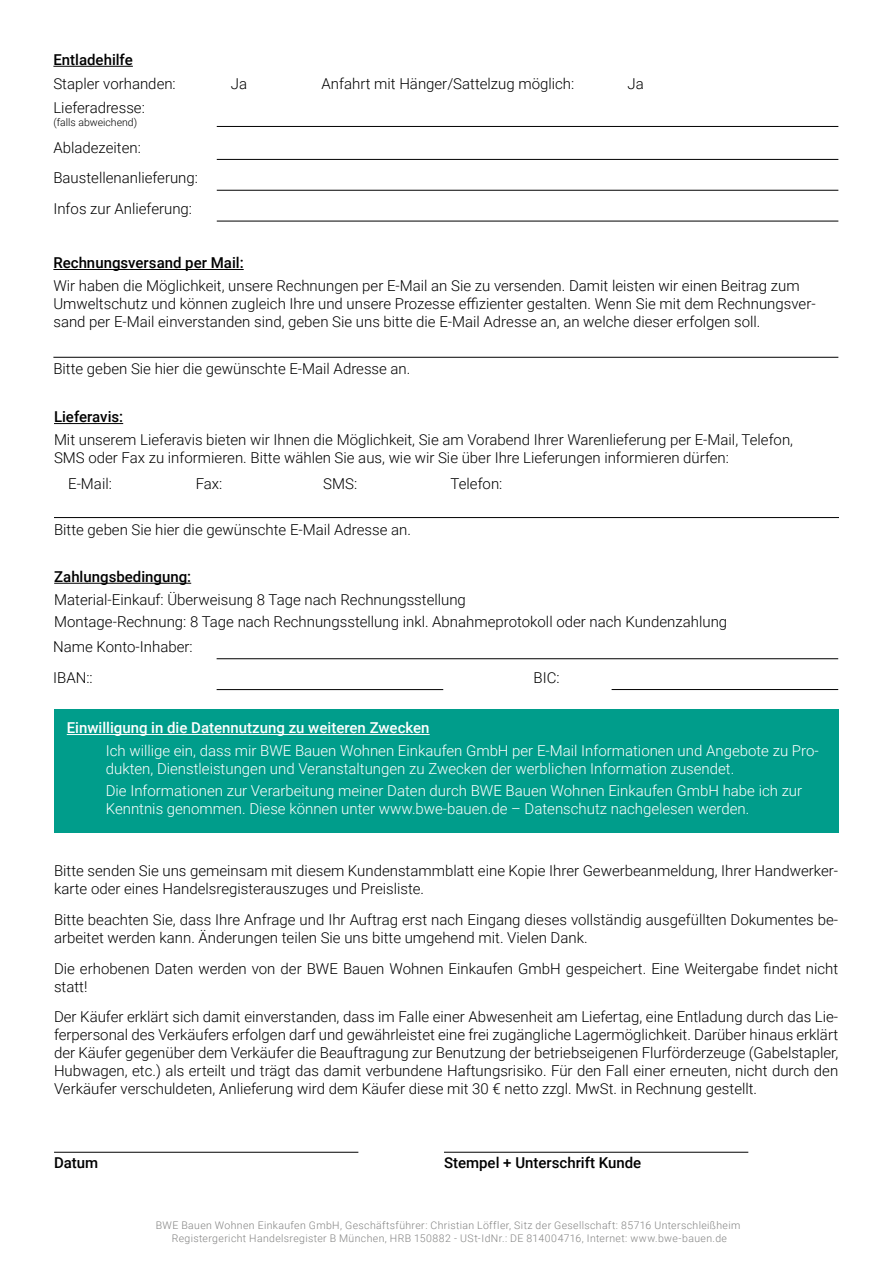
<style>
.page{position:relative;width:893px;height:1263px;background:#fff}
.page>*{position:absolute;margin:0;border:0;box-sizing:border-box;transform-origin:0 0}
.t1{font:300 15px/18px "Roboto";color:#000}
.t2{font:300 15px/18px "Roboto";color:#fff}
.t3{font:500 15px "Roboto";color:#000}
.t4{font:500 15px "Roboto";color:#fff}
.t5{font:300 10.5px/12.6px "Roboto";letter-spacing:.035em;color:#838382;text-align:center}
.t6{font:300 10.5px "Roboto";color:#000}
</style>
<div class="page">
<div style="left:54px;top:709px;width:784px;height:124px;background:#009d8b"></div>
<hr style="left:67px;top:734px;width:363px;height:1px;background:#fff">
<hr style="left:54px;top:583px;width:137px;height:1px;background:#000">
<hr style="left:54px;top:423px;width:69px;height:1px;background:#000">
<hr style="left:54px;top:517px;width:785px;height:1px;background:#000">
<hr style="left:54px;top:1152px;width:304px;height:1px;background:#000">
<hr style="left:444px;top:1152px;width:304px;height:1px;background:#000">
<hr style="left:53px;top:269px;width:191px;height:1px;background:#000">
<hr style="left:53px;top:66px;width:80px;height:1px;background:#000">
<hr style="left:217px;top:159px;width:621px;height:1px;background:#000">
<hr style="left:217px;top:190px;width:621px;height:1px;background:#000">
<hr style="left:217px;top:221px;width:621px;height:1px;background:#000">
<hr style="left:53px;top:357px;width:785px;height:1px;background:#000">
<hr style="left:217px;top:126px;width:621px;height:1px;background:#000">
<hr style="left:217px;top:658px;width:621px;height:1px;background:#000">
<hr style="left:612px;top:689px;width:226px;height:1px;background:#000">
<hr style="left:217px;top:689px;width:226px;height:1px;background:#000">
<p class="t3" style="left:53px;top:49px;width:81px">Entladehilfe</p>
<p class="t1" style="left:53px;top:74px;width:124px">Stapler vorhanden:</p>
<p class="t1" style="left:53px;top:98px;width:93px">Lieferadresse:</p>
<p class="t6" style="left:53px;top:115px;width:85px">(falls abweichend)</p>
<p class="t1" style="left:53px;top:138px;width:89px">Abladezeiten:</p>
<p class="t1" style="left:53px;top:169px;width:146px">Baustellenanlieferung:</p>
<p class="t1" style="left:53px;top:199px;width:140px">Infos zur Anlieferung:</p>
<p class="t1" style="left:231px;top:74px;width:18px">Ja</p>
<p class="t1" style="left:321px;top:74px;width:254px">Anfahrt mit Hänger/Sattelzug möglich:</p>
<p class="t1" style="left:628px;top:74px;width:18px">Ja</p>
<p class="t3" style="left:53px;top:253px;width:192px">Rechnungsversand per Mail:</p>
<p class="t1" style="left:53px;top:276px;width:764px">Wir haben die Möglichkeit, unsere Rechnungen per E-Mail an Sie zu versenden. Damit leisten wir einen Beitrag zum<br>Umweltschutz und können zugleich Ihre und unsere Prozesse effizienter gestalten. Wenn Sie mit dem Rechnungsver&shy;sand per E-Mail einverstanden sind, geben Sie uns bitte die E-Mail Adresse an, an welche dieser erfolgen soll.</p>
<p class="t1" style="left:53px;top:359px;width:359px">Bitte geben Sie hier die gewünschte E-Mail Adresse an.</p>
<p class="t3" style="left:54px;top:407px;width:71px">Lieferavis:</p>
<p class="t1" style="left:54px;top:430px;width:741px">Mit unserem Lieferavis bieten wir Ihnen die Möglichkeit, Sie am Vorabend Ihrer Warenlieferung per E-Mail, Telefon,<br>SMS oder Fax zu informieren. Bitte wählen Sie aus, wie wir Sie über Ihre Lieferungen informieren dürfen:</p>
<p class="t1" style="left:68px;top:474px;width:45px">E-Mail:</p>
<p class="t1" style="left:196px;top:474px;width:28px">Fax:</p>
<p class="t1" style="left:323px;top:474px;width:35px">SMS:</p>
<p class="t1" style="left:451px;top:474px;width:53px">Telefon:</p>
<p class="t1" style="left:54px;top:520px;width:359px">Bitte geben Sie hier die gewünschte E-Mail Adresse an.</p>
<p class="t3" style="left:54px;top:566px;width:139px">Zahlungsbedingung:</p>
<p class="t1" style="left:54px;top:587px;width:674px;line-height:22.5px">Material-Einkauf: Überweisung 8 Tage nach Rechnungsstellung<br>Montage-Rechnung: 8 Tage nach Rechnungsstellung inkl. Abnahmeprotokoll oder nach Kundenzahlung</p>
<p class="t1" style="left:53px;top:631px;width:141px;line-height:30.8px">Name Konto-Inhaber:<br>IBAN::</p>
<p class="t1" style="left:534px;top:668px;width:28px">BIC:</p>
<p class="t4" style="left:67px;top:717px;width:364px">Einwilligung in die Datennutzung zu weiteren Zwecken</p>
<p class="t2" style="left:106px;top:741px;width:714px">Ich willige ein, dass mir BWE Bauen Wohnen Einkaufen GmbH per E-Mail Informationen und Angebote zu Pro&shy;dukten, Dienstleistungen und Veranstaltungen zu Zwecken der werblichen Information zusendet.</p>
<p class="t2" style="left:106px;top:781px;width:698px">Die Informationen zur Verarbeitung meiner Daten durch BWE Bauen Wohnen Einkaufen GmbH habe ich zur<br>Kenntnis genommen. Diese können unter www.bwe-bauen.de – Datenschutz nachgelesen werden.</p>
<p class="t1" style="left:54px;top:861px;width:786px">Bitte senden Sie uns gemeinsam mit diesem Kundenstammblatt eine Kopie Ihrer Gewerbeanmeldung, Ihrer Handwerker&shy;karte oder eines Handelsregisterauszuges und Preisliste.</p>
<p class="t1" style="left:54px;top:910px;width:786px">Bitte beachten Sie, dass Ihre Anfrage und Ihr Auftrag erst nach Eingang dieses vollständig ausgefüllten Dokumentes be&shy;arbeitet werden kann. Änderungen teilen Sie uns bitte umgehend mit. Vielen Dank.</p>
<p class="t1" style="left:54px;top:959px;width:786px">Die erhobenen Daten werden von der BWE Bauen Wohnen Einkaufen GmbH gespeichert. Eine Weitergabe findet nicht statt!</p>
<p class="t1" style="left:54px;top:1007px;width:786px;text-align:justify">Der Käufer erklärt sich damit einverstanden, dass im Falle einer Abwesenheit am Liefertag, eine Entladung durch das Lie&shy;ferpersonal des Verkäufers erfolgen darf und gewährleistet eine frei zugängliche Lagermöglichkeit. Darüber hinaus erklärt der Käufer gegenüber dem Verkäufer die Beauftragung zur Benutzung der betriebseigenen Flurförderzeuge (Gabelstapler, Hubwagen, etc.) als erteilt und trägt das damit verbundene Haftungsrisiko. Für den Fall einer erneuten, nicht durch den Verkäufer verschuldeten, Anlieferung wird dem Käufer diese mit 30 € netto zzgl. MwSt. in Rechnung gestellt.</p>
<p class="t3" style="left:54px;top:1152px;width:46px">Datum</p>
<p class="t3" style="left:444px;top:1152px;width:199px">Stempel + Unterschrift Kunde</p>
<p class="t5" style="left:156px;top:1219px;width:586px">BWE Bauen Wohnen Einkaufen GmbH, Geschäftsführer: Christian Löffler, Sitz der Gesellschaft: 85716 Unterschleißheim<br>Registergericht Handelsregister B München, HRB 150882 - USt-IdNr.: DE 814004716, Internet: www.bwe-bauen.de</p>
</div>
